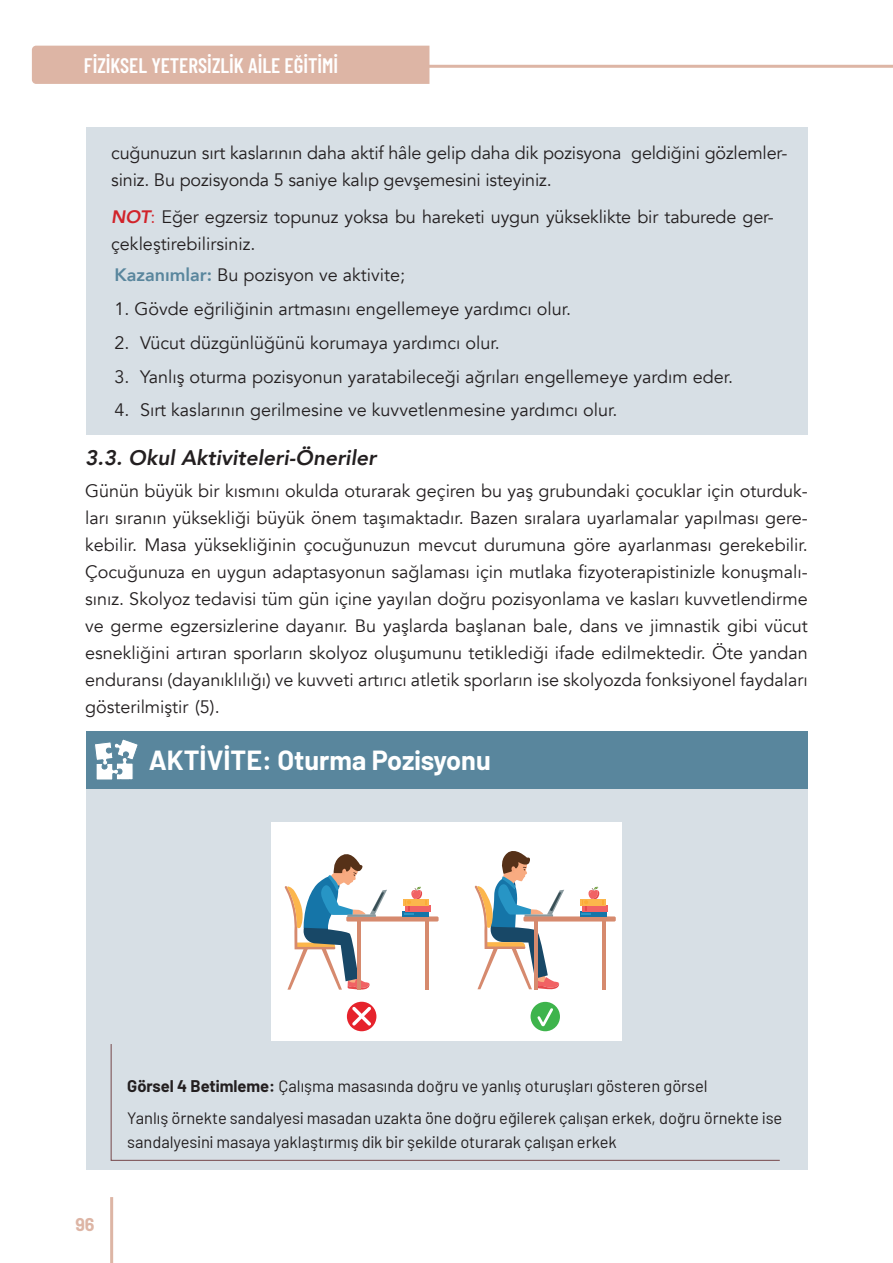
<style>
.page{position:relative;width:893px;height:1263px;background:#fff}
.page>*{position:absolute;margin:0;border:0;box-sizing:border-box;transform-origin:0 0}
.t1{font:700 27px "Barlow";color:#fff}
.t2{font:600 21px "Barlow Condensed";color:#fff}
.t3{font:italic 800 21px "Avenir";color:#231f20}
.t4{font:18px/27px "Avenir";color:#231f20}
.t5{font:700 18px "Barlow";color:#ddb5a5}
.t6{font:16.5px/31.5px "Barlow";color:#231f20}
.s1{font-weight:800;font-style:italic;color:#d1232a}
.s2{color:#d1232a}
.s3{font-weight:800;color:#59869d}
.s4{font-weight:700}
</style>
<div class="page">
<hr style="left:110px;top:1197px;width:3px;height:66px;background:#ddb5a5">
<div style="left:32px;top:46px;width:397px;height:38px;background:#ddb5a5"></div>
<hr style="left:423px;top:65px;width:470px;height:3px;background:#ddb5a5">
<div style="left:86px;top:128px;width:721px;height:307px;background:#d7dfe5"></div>
<div style="left:86px;top:789px;width:721px;height:380px;background:#d7dfe5"></div>
<div style="left:271px;top:823px;width:351px;height:218px;background:#fff"></div>
<svg style="left:285px;top:854px;width:154px;height:136px"></svg>
<hr style="left:534px;top:920px;width:4px;height:70px;background:#d68a6e">
<hr style="left:602px;top:921px;width:4px;height:69px;background:#d68a6e">
<svg style="left:475px;top:851px;width:141px;height:138px"></svg>
<div style="left:531px;top:1002px;width:29px;height:29px;background:#3eb44c;border-radius:50%"></div>
<svg style="left:537px;top:1008px;width:16px;height:18px"></svg>
<div style="left:347px;top:1002px;width:29px;height:29px;background:#e6232c;border-radius:50%"></div>
<svg style="left:352px;top:1007px;width:19px;height:18px"></svg>
<div style="left:86px;top:732px;width:721px;height:57px;background:#59869d"></div>
<svg style="left:95px;top:739px;width:43px;height:41px"></svg>
<svg style="left:110px;top:1044px;width:670px;height:117px"></svg>
<p class="t2" style="left:84px;top:50px;width:256px">FİZİKSEL YETERSİZLİK AİLE EĞİTİMİ</p>
<p class="t4" style="left:111px;top:140px;width:678px">cuğunuzun sırt kaslarının daha aktif hâle gelip daha dik pozisyona geldiğini gözlemler&shy;siniz. Bu pozisyonda 5 saniye kalıp gevşemesini isteyiniz.</p>
<p class="t4" style="left:111px;top:204px;width:664px"><span class="s1">NOT</span><span class="s2">:</span> Eğer egzersiz topunuz yoksa bu hareketi uygun yükseklikte bir taburede ger&shy;çekleştirebilirsiniz.</p>
<p class="t4" style="left:115px;top:262px;width:292px"><span class="s3">Kazanımlar:</span> Bu pozisyon ve aktivite;</p>
<p class="t4" style="left:115px;top:296px;width:458px">1. Gövde eğriliğinin artmasını engellemeye yardımcı olur.</p>
<p class="t4" style="left:115px;top:330px;width:387px">2. Vücut düzgünlüğünü korumaya yardımcı olur.</p>
<p class="t4" style="left:115px;top:363px;width:620px">3. Yanlış oturma pozisyonun yaratabileceği ağrıları engellemeye yardım eder.</p>
<p class="t4" style="left:115px;top:397px;width:504px">4. Sırt kaslarının gerilmesine ve kuvvetlenmesine yardımcı olur.</p>
<p class="t3" style="left:85px;top:446px;width:293px">3.3. Okul Aktiviteleri-Öneriler</p>
<p class="t4" style="left:85px;top:477px;width:724px;text-align:justify">Günün büyük bir kısmını okulda oturarak geçiren bu yaş grubundaki çocuklar için oturduk&shy;ları sıranın yüksekliği büyük önem taşımaktadır. Bazen sıralara uyarlamalar yapılması gere&shy;kebilir. Masa yüksekliğinin çocuğunuzun mevcut durumuna göre ayarlanması gerekebilir.<br>Çocuğunuza en uygun adaptasyonun sağlaması için mutlaka fizyoterapistinizle konuşmalı&shy;sınız. Skolyoz tedavisi tüm gün içine yayılan doğru pozisyonlama ve kasları kuvvetlendirme ve germe egzersizlerine dayanır. Bu yaşlarda başlanan bale, dans ve jimnastik gibi vücut esnekliğini artıran sporların skolyoz oluşumunu tetiklediği ifade edilmektedir. Öte yandan enduransı (dayanıklılığı) ve kuvveti artırıcı atletik sporların ise skolyozda fonksiyonel faydaları gösterilmiştir (5).</p>
<h1 class="t1" style="left:149px;top:740px;width:343px">AKTİVİTE: Oturma Pozisyonu</h1>
<p class="t5" style="left:75px;top:1211px;width:21px">96</p>
<p class="t6" style="left:127px;top:1069px;width:657px"><span class="s4">Görsel 4 Betimleme:</span> Çalışma masasında doğru ve yanlış oturuşları gösteren görsel<br>Yanlış örnekte sandalyesi masadan uzakta öne doğru eğilerek çalışan erkek, doğru örnekte ise</p>
<p class="t6" style="left:127px;top:1124px;width:491px">sandalyesini masaya yaklaştırmış dik bir şekilde oturarak çalışan erkek</p>
</div>
